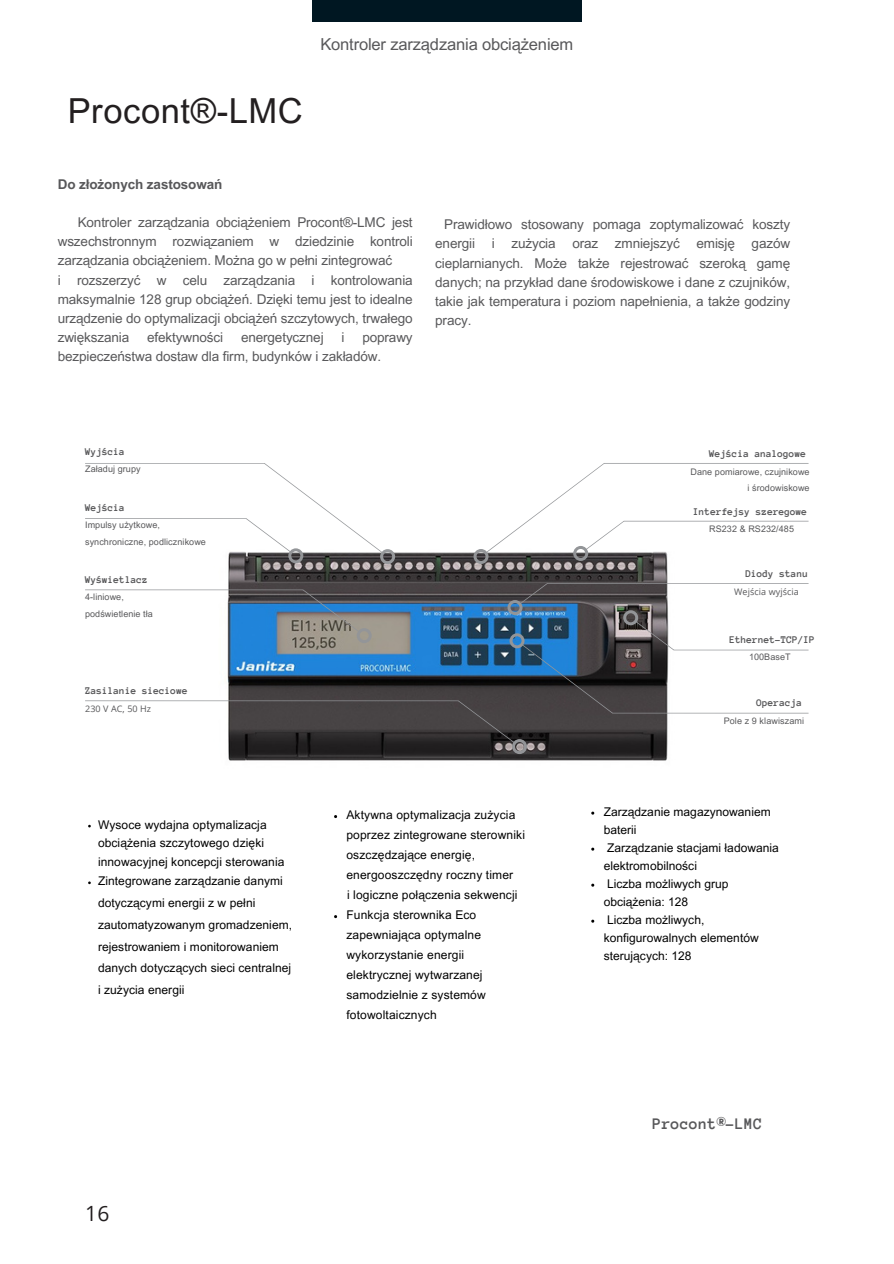
<style>
.page{position:relative;width:894px;height:1264px;background:#fff}
.page>*{position:absolute;margin:0;border:0;box-sizing:border-box;transform-origin:0 0}
.t1{font:34.5px "Arial MT Pro";letter-spacing:.015em;color:#231f20}
.t2{font:21px "Open Sans";color:#231f20}
.t3{font:16.5px "Arial MT Pro";letter-spacing:-.01em;color:#58585a}
.t4{font:700 16.5px "Anonymous Pro";letter-spacing:.01em;color:#58585a}
.t5{font:13.5px/19.2px "Arial MT Pro";letter-spacing:-.01em;color:#58585a}
.t6{font:700 13.5px "Arial MT Pro";letter-spacing:-.01em;color:#58585a}
.t7{font:12px/20px "Arial MT Pro";letter-spacing:.01em;color:#000}
.t8{font:700 10.5px "Anonymous Pro";color:#58585a}
.t9{font:9px/16.5px "Arial MT Pro";letter-spacing:.01em;color:#58585a}
.t10{font:9px "Open Sans";letter-spacing:.01em;color:#58585a}
</style>
<div class="page">
<div style="left:312px;top:0;width:269px;height:21px;background:#001722"></div>
<img style="left:228px;top:552px;width:440px;height:299px">
<svg style="left:85px;top:463px;width:310px;height:101px"></svg>
<svg style="left:473px;top:463px;width:335px;height:101px"></svg>
<svg style="left:85px;top:583px;width:723px;height:171px"></svg>
<p class="t1" style="left:68px;top:98px;width:237px">Procont®-LMC</p>
<p class="t3" style="left:320px;top:38px;width:254px">Kontroler zarządzania obciążeniem</p>
<p class="t6" style="left:58px;top:179px;width:166px">Do złożonych zastosowań</p>
<p class="t5" style="left:58px;top:214px;width:356px;text-indent:20px">Kontroler zarządzania obciążeniem Procont®-LMC jest wszechstronnym rozwiązaniem w dziedzinie kontroli zarządzania obciążeniem. Można go w pełni zintegrować<br>i rozszerzyć w celu zarządzania i kontrolowania maksymalnie 128 grup obciążeń. Dzięki temu jest to idealne urządzenie do optymalizacji obciążeń szczytowych, trwałego zwiększania</p>
<p class="t5" style="left:147px;top:329px;width:77px">efektywności</p>
<p class="t5" style="left:241px;top:329px;width:84px">energetycznej</p>
<p class="t5" style="left:341px;top:329px;width:4px">i</p>
<p class="t5" style="left:58px;top:329px;width:356px;text-indent:304px">poprawy bezpieczeństwa dostaw dla firm, budynków i zakładów.</p>
<h2 class="t5" style="left:435px;top:217px;width:356px;text-align:justify;text-indent:9px">Prawidłowo stosowany pomaga zoptymalizować koszty energii i zużycia oraz zmniejszyć emisję gazów cieplarnianych. Może także rejestrować szeroką gamę danych; na przykład dane środowiskowe i dane z czujników, takie jak temperatura i poziom napełnienia, a także godziny pracy.</h2>
<h5 class="t8" style="left:85px;top:446px;width:41px">Wyjścia</h5>
<p class="t8" style="left:709px;top:449px;width:98px">Wejścia analogowe</p>
<p class="t9" style="left:85px;top:462px;width:57px">Załaduj grupy</p>
<p class="t9" style="left:690px;top:464px;width:121px;text-align:right">Dane pomiarowe, czujnikowe i środowiskowe</p>
<h4 class="t8" style="left:85px;top:502px;width:41px">Wejścia</h4>
<p class="t8" style="left:693px;top:506px;width:115px">Interfejsy szeregowe</p>
<p class="t9" style="left:85px;top:518px;width:122px">Impulsy użytkowe, synchroniczne, podlicznikowe</p>
<p class="t9" style="left:709px;top:521px;width:86px">RS232 &amp; RS232/485</p>
<h5 class="t8" style="left:85px;top:574px;width:64px">Wyświetlacz</h5>
<p class="t8" style="left:745px;top:568px;width:64px">Diody stanu</p>
<p class="t9" style="left:85px;top:590px;width:69px">4-liniowe, podświetlenie tła</p>
<p class="t10" style="left:734px;top:585px;width:66px">Wejścia wyjścia</p>
<p class="t8" style="left:729px;top:634px;width:87px">Ethernet-TCP/IP</p>
<p class="t9" style="left:748px;top:649px;width:43px">100BaseT</p>
<p class="t8" style="left:85px;top:685px;width:104px">Zasilanie sieciowe</p>
<p class="t10" style="left:85px;top:702px;width:67px">230 V AC, 50 Hz</p>
<p class="t8" style="left:756px;top:698px;width:47px">Operacja</p>
<p class="t9" style="left:723px;top:713px;width:82px">Pole z 9 klawiszami</p>
<p class="t7" style="left:98px;top:816px;width:188px;line-height:18.5px">Wysoce wydajna optymalizacja obciążenia szczytowego dzięki innowacyjnej koncepcji sterowania</p>
<p class="t7" style="left:98px;top:871px;width:196px;line-height:21.8px">Zintegrowane zarządzanie danymi dotyczącymi energii z w pełni zautomatyzowanym gromadzeniem, rejestrowaniem i monitorowaniem danych dotyczących sieci centralnej i zużycia energii</p>
<p class="t7" style="left:346px;top:806px;width:180px">Aktywna optymalizacja zużycia poprzez zintegrowane sterowniki oszczędzające energię, energooszczędny roczny timer</p>
<p class="t7" style="left:347px;top:886px;width:172px">i logiczne połączenia sekwencji</p>
<p class="t7" style="left:346px;top:906px;width:141px">Funkcja sterownika Eco zapewniająca optymalne wykorzystanie energii elektrycznej wytwarzanej samodzielnie z systemów fotowoltaicznych</p>
<h1 class="t2" style="left:85px;top:1198px;width:26px">16</h1>
<p class="t7" style="left:603px;top:804px;width:168px;line-height:18px">Zarządzanie magazynowaniem baterii</p>
<p class="t7" style="left:603px;top:840px;width:177px;line-height:18px">Zarządzanie stacjami ładowania elektromobilności</p>
<h6 class="t7" style="left:603px;top:876px;width:126px;line-height:18px">Liczba możliwych grup obciążenia: 128</h6>
<p class="t7" style="left:603px;top:912px;width:156px;line-height:18px">Liczba możliwych, konfigurowalnych elementów sterujących: 128</p>
<p class="t4" style="left:652px;top:1115px;width:111px">Procont®-LMC</p>
</div>
